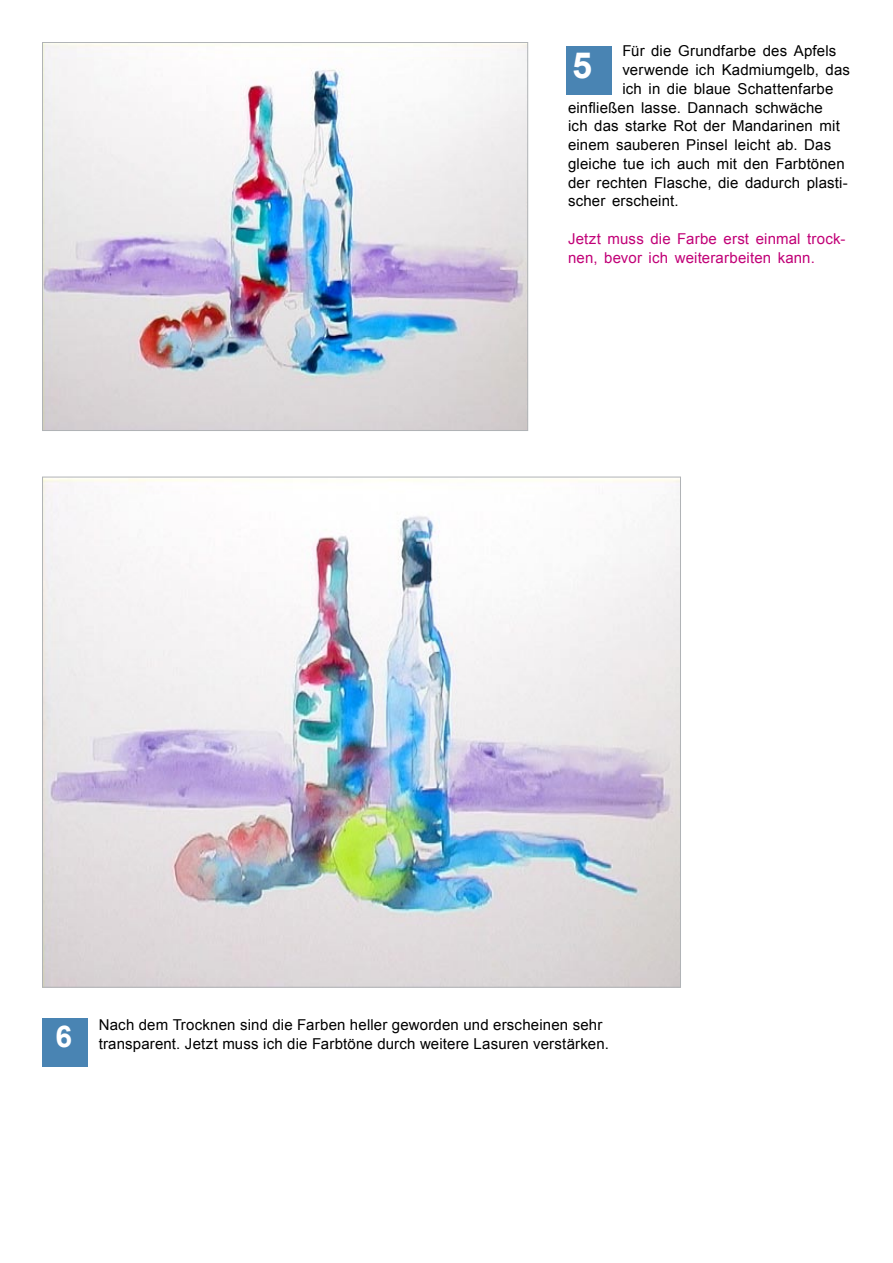
<style>
.page{position:relative;width:893px;height:1263px;background:#fff}
.page>*{position:absolute;margin:0;border:0;box-sizing:border-box;transform-origin:0 0}
.t1{font:700 36px "Arial";color:#fff}
.t2{font:15px/18.8px "Arial";letter-spacing:.01em;color:#000}
.t3{font:15px/18.8px "Arial";letter-spacing:.01em;color:#c10077}
.s1{font-weight:700;font-size:30px;color:#fff}
</style>
<div class="page">
<div style="left:566px;top:46px;width:46px;height:48px;background:#4984b3"></div>
<div style="left:43px;top:1019px;width:45px;height:48px;background:#4984b3"></div>
<img style="left:44px;top:44px;width:482px;height:385px">
<img style="left:44px;top:479px;width:635px;height:506px">
<p class="t2" style="left:622px;top:42px;width:216px">Für die Grundfarbe des Apfels</p>
<p class="t2" style="left:622px;top:61px;width:229px">verwende ich Kadmiumgelb, das</p>
<p class="t2" style="left:622px;top:79px;width:213px">ich in die blaue Schattenfarbe</p>
<p class="t2" style="left:568px;top:98px;width:256px">einfließen lasse. Dannach schwäche</p>
<p class="t2" style="left:568px;top:117px;width:273px">ich das starke Rot der Mandarinen mit</p>
<p class="t2" style="left:568px;top:136px;width:265px">einem sauberen Pinsel leicht ab. Das</p>
<p class="t2" style="left:568px;top:154px;width:278px">gleiche tue ich auch mit den Farbtönen</p>
<p class="t2" style="left:568px;top:173px;width:281px">der rechten Flasche, die dadurch plasti-</p>
<p class="t2" style="left:568px;top:192px;width:112px">scher erscheint.</p>
<p class="t3" style="left:568px;top:229px;width:279px">Jetzt muss die Farbe erst einmal trock&shy;nen, bevor ich weiterarbeiten kann.</p>
<h1 class="t1" style="left:572px;top:42px;width:22px">5</h1>
<p class="t2" style="left:55px;top:1015px;width:555px;text-indent:43px">Nach dem Trocknen sind die Farben heller geworden und erscheinen sehr<br><span class="s1">6</span> transparent. Jetzt muss ich die Farbtöne durch weitere Lasuren verstärken.</p>
</div>
